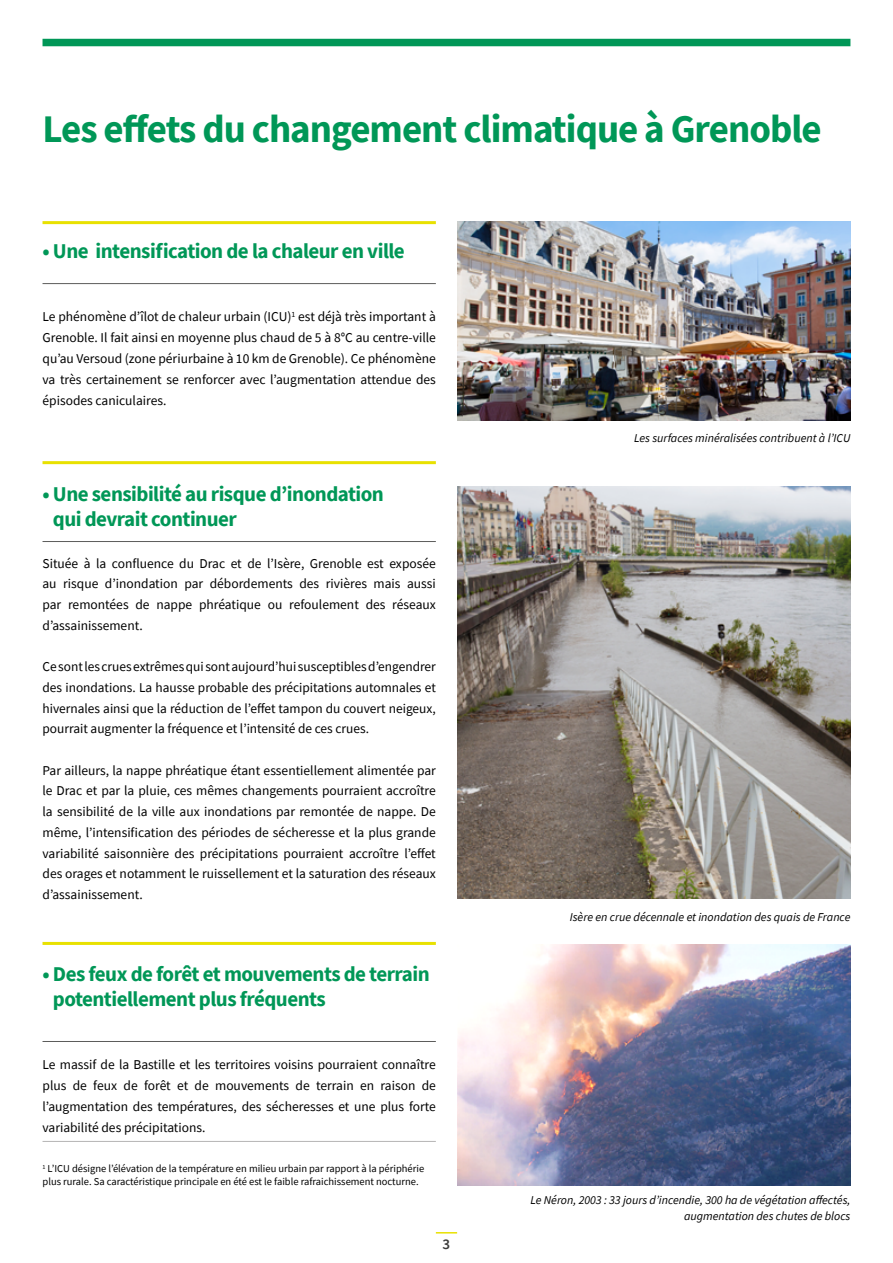
<style>
.page{position:relative;width:893px;height:1263px;background:#fff}
.page>*{position:absolute;margin:0;border:0;box-sizing:border-box;transform-origin:0 0}
.TITRE_2{font:700 39px "Source Sans Pro";letter-spacing:-.025em;color:#009757}
.TITRE_3{font:700 21px/25.2px "Source Sans Pro";letter-spacing:-.025em;color:#009757}
.t1{font:600 15px "Source Sans Pro";color:#3c3c3b}
.TEXTE_1{font:13.5px/20.7px "Source Sans Pro";color:#000;text-align:justify}
.LEGENDE{font:italic 12px/16.5px "Source Sans Pro";color:#000;text-align:right}
.TEXTE_1-2{font:10.5px/12.6px "Source Sans Pro";color:#000}
</style>
<div class="page">
<svg style="left:436px;top:1232px;width:21px;height:1px"></svg>
<div style="left:43px;top:39px;width:807px;height:7px;background:#009757"></div>
<img style="left:457px;top:486px;width:393px;height:412px">
<img style="left:457px;top:221px;width:393px;height:200px">
<img style="left:457px;top:944px;width:393px;height:241px">
<hr style="left:43px;top:1141px;width:393px;height:1px;background:#b5b4b4">
<hr style="left:43px;top:461px;width:393px;height:3px;background:#e8e100">
<hr style="left:43px;top:221px;width:393px;height:3px;background:#e8e100">
<hr style="left:43px;top:942px;width:393px;height:3px;background:#e8e100">
<hr style="left:43px;top:541px;width:393px;height:1px;background:#5c5c5b">
<hr style="left:43px;top:283px;width:393px;height:1px;background:#5c5c5b">
<hr style="left:43px;top:1041px;width:393px;height:1px;background:#5c5c5b">
<p class="TITRE_2" style="left:43px;top:103px;width:781px">Les effets du changement climatique à Grenoble</p>
<p class="TITRE_3" style="left:43px;top:238px;width:364px">• Une intensification de la chaleur en ville</p>
<p class="TEXTE_1" style="left:43px;top:306px;width:395px">Le phénomène d’îlot de chaleur urbain (ICU)<sup>1</sup> est déjà très important à Grenoble. Il fait ainsi en moyenne plus chaud de 5 à 8°C au centre-ville qu’au Versoud (zone périurbaine à 10 km de Grenoble). Ce phénomène va très certainement se renforcer avec l’augmentation attendue des épisodes caniculaires.</p>
<p class="TITRE_3" style="left:53px;top:481px;width:333px;text-indent:-10px">• Une sensibilité au risque d’inondation qui devrait continuer</p>
<p class="TEXTE_1" style="left:43px;top:553px;width:395px">Située à la confluence du Drac et de l’Isère, Grenoble est exposée au risque d’inondation par débordements des rivières mais aussi par remontées de nappe phréatique ou refoulement des réseaux d’assainissement.</p>
<p class="TEXTE_1" style="left:43px;top:656px;width:395px">Ce sont les crues extrêmes qui sont aujourd’hui susceptibles d’engendrer des inondations. La hausse probable des précipitations automnales et hivernales ainsi que la réduction de l’effet tampon du couvert neigeux, pourrait augmenter la fréquence et l’intensité de ces crues.</p>
<p class="TEXTE_1" style="left:43px;top:760px;width:395px">Par ailleurs, la nappe phréatique étant essentiellement alimentée par le Drac et par la pluie, ces mêmes changements pourraient accroître la sensibilité de la ville aux inondations par remontée de nappe. De même, l’intensification des périodes de sécheresse et la plus grande variabilité saisonnière des précipitations pourraient accroître l’effet des orages et notamment le ruissellement et la saturation des réseaux d’assainissement.</p>
<p class="TITRE_3" style="left:53px;top:961px;width:378px;text-indent:-10px">• Des feux de forêt et mouvements de terrain potentiellement plus fréquents</p>
<p class="TEXTE_1" style="left:43px;top:1054px;width:395px">Le massif de la Bastille et les territoires voisins pourraient connaître plus de feux de forêt et de mouvements de terrain en raison de l’augmentation des températures, des sécheresses et une plus forte variabilité des précipitations.</p>
<p class="TEXTE_1-2" style="left:43px;top:1162px;width:383px"><sup>1</sup> L’ICU désigne l’élévation de la température en milieu urbain par rapport à la périphérie plus rurale. Sa caractéristique principale en été est le faible rafraichissement nocturne.</p>
<p class="t1" style="left:443px;top:1234px;width:9px">3</p>
<p class="LEGENDE" style="left:634px;top:430px;width:218px">Les surfaces minéralisées contribuent à l’ICU</p>
<p class="LEGENDE" style="left:570px;top:908px;width:282px">Isère en crue décennale et inondation des quais de France</p>
<p class="LEGENDE" style="left:530px;top:1191px;width:322px">Le Néron, 2003 : 33 jours d’incendie, 300 ha de végétation affectés, augmentation des chutes de blocs</p>
</div>
